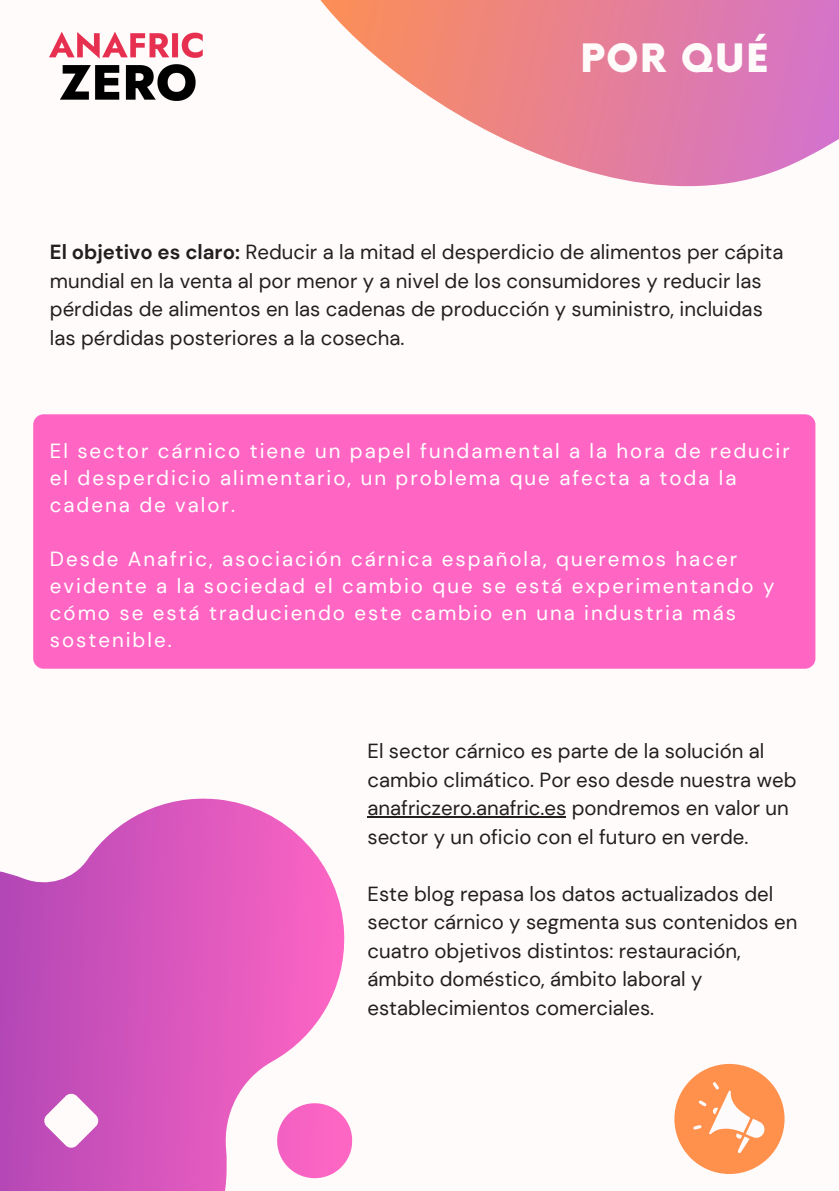
<style>
.page{position:relative;width:839px;height:1191px;background:#fff}
.page>*{position:absolute;margin:0;border:0;box-sizing:border-box;transform-origin:0 0}
.t1{font:900 38.2px "Now";letter-spacing:.045em;color:#fffbfb}
.t2{font:20.4px/28.4px "DM Sans";color:#231f20}
.t3{font:20.4px/27px "DM Sans";letter-spacing:.095em;color:#fff}
.s1{font-weight:700}
</style>
<div class="page">
<div style="left:0;top:0;width:838px;height:1191px;background:#fffbfb"></div>
<svg style="left:320px;top:0;width:518px;height:187px"></svg>
<svg style="left:0;top:798px;width:345px;height:393px"></svg>
<svg style="left:275px;top:1102px;width:78px;height:78px"></svg>
<div style="left:674px;top:1064px;width:110px;height:110px;background:#ff914d;border-radius:50%"></div>
<svg style="left:693px;top:1082px;width:71px;height:71px"></svg>
<svg style="left:43px;top:1093px;width:56px;height:56px"></svg>
<div style="left:33px;top:414px;width:782px;height:255px;background:#ff66c4;border-radius:10px"></div>
<hr style="left:367px;top:817px;width:199px;height:1px;background:#231f20">
<img style="left:50px;top:31px;width:153px;height:70px">
<p class="t1" style="left:580px;top:38px;width:190px">POR QUÉ</p>
<p class="t2" style="left:50px;top:238px;width:735px"><span class="s1">El objetivo es claro:</span> Reducir a la mitad el desperdicio de alimentos per cápita mundial en la venta al por menor y a nivel de los consumidores y reducir las pérdidas de alimentos en las cadenas de producción y suministro, incluidas las pérdidas posteriores a la cosecha.</p>
<p class="t3" style="left:50px;top:438px;width:741px">El sector cárnico tiene un papel fundamental a la hora de reducir el desperdicio alimentario, un problema que afecta a toda la cadena de valor.</p>
<p class="t3" style="left:50px;top:546px;width:726px">Desde Anafric, asociación cárnica española, queremos hacer evidente a la sociedad el cambio que se está experimentando y cómo se está traduciendo este cambio en una industria más sostenible.</p>
<p class="t2" style="left:367px;top:737px;width:430px">El sector cárnico es parte de la solución al cambio climático. Por eso desde nuestra web anafriczero.anafric.es pondremos en valor un sector y un oficio con el futuro en verde.</p>
<p class="t2" style="left:367px;top:880px;width:431px">Este blog repasa los datos actualizados del sector cárnico y segmenta sus contenidos en cuatro objetivos distintos: restauración, ámbito doméstico, ámbito laboral y establecimientos comerciales.</p>
</div>
